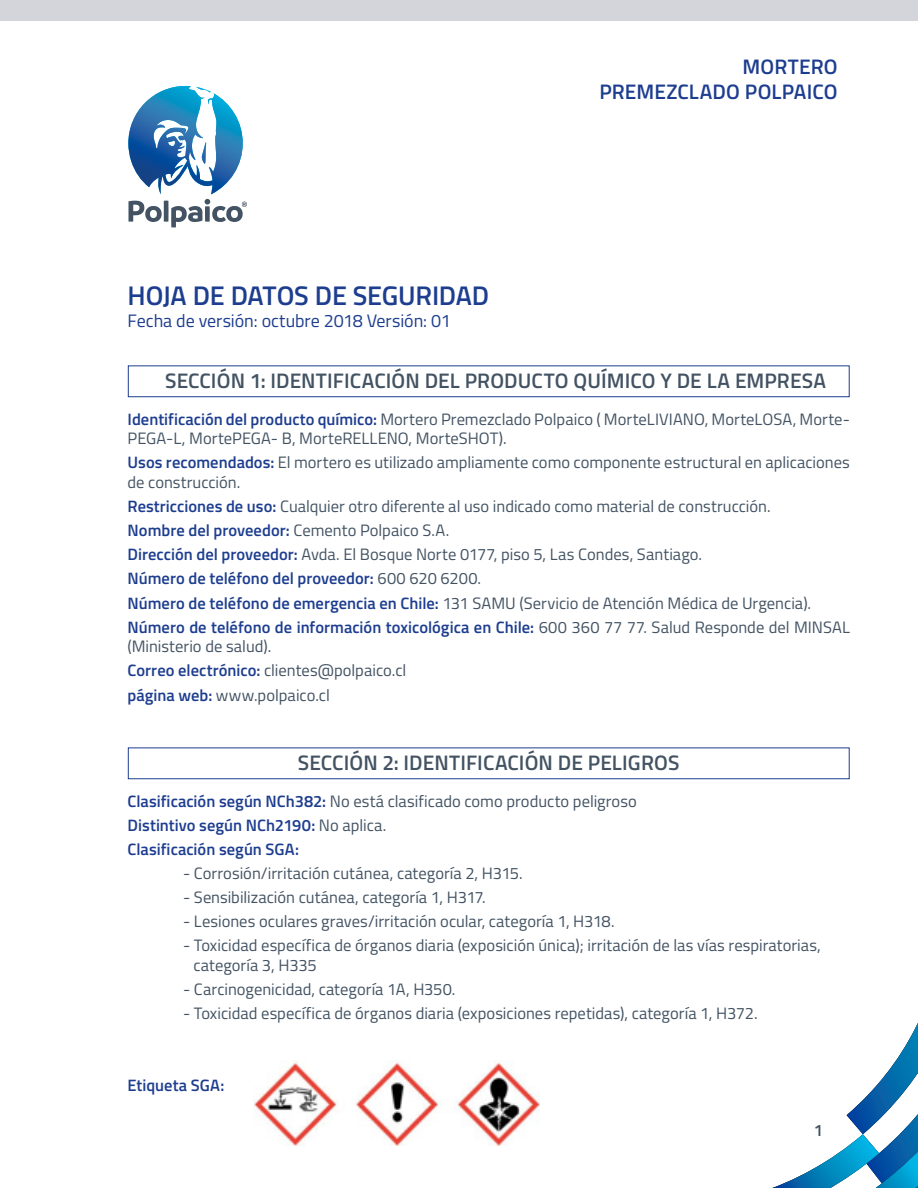
<style>
.page{position:relative;width:918px;height:1188px;background:#fff}
.page>*{position:absolute;margin:0;border:0;box-sizing:border-box;transform-origin:0 0}
.t1{font:600 27px "Titillium";letter-spacing:-.005em;color:#1d3d8f}
.t2{font:600 21px "Titillium";letter-spacing:.005em;color:#435363}
.t3{font:600 21px/25.2px "Titillium";letter-spacing:.005em;color:#1d3d8f;text-align:right}
.t4{font:18px "Titillium";letter-spacing:-.005em;color:#1d3d8f}
.t5{font:16.5px/24px "Titillium";color:#435363}
.t6{font:600 16.5px/24px "Titillium";color:#1d3d8f}
.t7{font:600 16.5px "Titillium";color:#435363}
.s1{font-weight:600;color:#1d3d8f}
.s2{font-weight:400;color:#435363}
</style>
<div class="page">
<svg style="left:772px;top:1022px;width:146px;height:166px"></svg>
<img style="left:851px;top:1152px;width:67px;height:36px">
<img style="left:882px;top:1152px;width:36px;height:31px">
<img style="left:895px;top:1184px;width:23px;height:4px">
<div style="left:0;top:0;width:918px;height:21px;background:#d4d5da"></div>
<svg style="left:128px;top:194px;width:119px;height:34px"></svg>
<img style="left:128px;top:86px;width:115px;height:108px">
<img style="left:196px;top:87px;width:15px;height:5px">
<img style="left:202px;top:142px;width:4px;height:22px">
<div style="left:128px;top:366px;width:721px;height:31px;border:1px solid #1d3d8f"></div>
<div style="left:128px;top:748px;width:721px;height:31px;border:1px solid #1d3d8f"></div>
<img style="left:254px;top:1062px;width:286px;height:84px">
<h1 class="t1" style="left:128px;top:275px;width:363px">HOJA DE DATOS DE SEGURIDAD</h1>
<p class="t4" style="left:128px;top:307px;width:325px">Fecha de versión: octubre 2018 Versión: 01</p>
<p class="t3" style="left:599px;top:53px;width:240px">MORTERO<br>PREMEZCLADO POLPAICO</p>
<p class="t2" style="left:165px;top:365px;width:662px">SECCIÓN 1: IDENTIFICACIÓN DEL PRODUCTO QUÍMICO Y DE LA EMPRESA</p>
<p class="t5" style="left:128px;top:408px;width:724px;line-height:19.8px"><span class="s1">Identificación del producto químico:</span> Mortero Premezclado Polpaico ( MorteLIVIANO, MorteLOSA, Morte-<br>PEGA-L, MortePEGA- B, MorteRELLENO, MorteSHOT).</p>
<p class="t5" style="left:128px;top:452px;width:724px;line-height:19.8px"><span class="s1">Usos recomendados:</span> El mortero es utilizado ampliamente como componente estructural en aplicaciones de construcción.</p>
<p class="t5" style="left:128px;top:494px;width:724px"><span class="s1">Restricciones de uso:</span> Cualquier otro diferente al uso indicado como material de construcción.<br><span class="s1">Nombre del proveedor:</span> Cemento Polpaico S.A.<br><span class="s1">Dirección del proveedor:</span> Avda. El Bosque Norte 0177, piso 5, Las Condes, Santiago.<br><span class="s1">Número de teléfono del proveedor:</span> 600 620 6200.<br><span class="s1">Número de teléfono de emergencia en Chile:</span> 131 SAMU (Servicio de Atención Médica de Urgencia).<br><span class="s1">Número de teléfono de información toxicológica en Chile:</span> 600 360 77 77. Salud Responde del MINSAL</p>
<p class="t5" style="left:128px;top:634px;width:280px">(Ministerio de salud).<br><span class="s1">Correo electrónico:</span> clientes@polpaico.cl <span class="s1">página web:</span> www.polpaico.cl</p>
<p class="t2" style="left:298px;top:747px;width:383px">SECCIÓN 2: IDENTIFICACIÓN DE PELIGROS</p>
<p class="t6" style="left:128px;top:788px;width:511px">Clasificación según NCh382: <span class="s2">No está clasificado como producto peligroso<br></span>Distintivo según NCh2190: <span class="s2">No aplica.<br></span>Clasificación según SGA:</p>
<p class="t5" style="left:183px;top:861px;width:341px">- Corrosión/irritación cutánea, categoría 2, H315.</p>
<p class="t5" style="left:183px;top:885px;width:304px">- Sensibilización cutánea, categoría 1, H317.</p>
<p class="t5" style="left:183px;top:909px;width:433px">- Lesiones oculares graves/irritación ocular, categoría 1, H318.</p>
<p class="t5" style="left:194px;top:935px;width:629px;line-height:19.8px;text-indent:-10px">- Toxicidad específica de órganos diaria (exposición única); irritación de las vías respiratorias, categoría 3, H335</p>
<p class="t5" style="left:183px;top:977px;width:274px">- Carcinogenicidad, categoría 1A, H350.</p>
<p class="t5" style="left:183px;top:1001px;width:576px">- Toxicidad específica de órganos diaria (exposiciones repetidas), categoría 1, H372.</p>
<p class="t6" style="left:128px;top:1073px;width:98px">Etiqueta SGA:</p>
<p class="t7" style="left:814px;top:1118px;width:11px">1</p>
</div>
